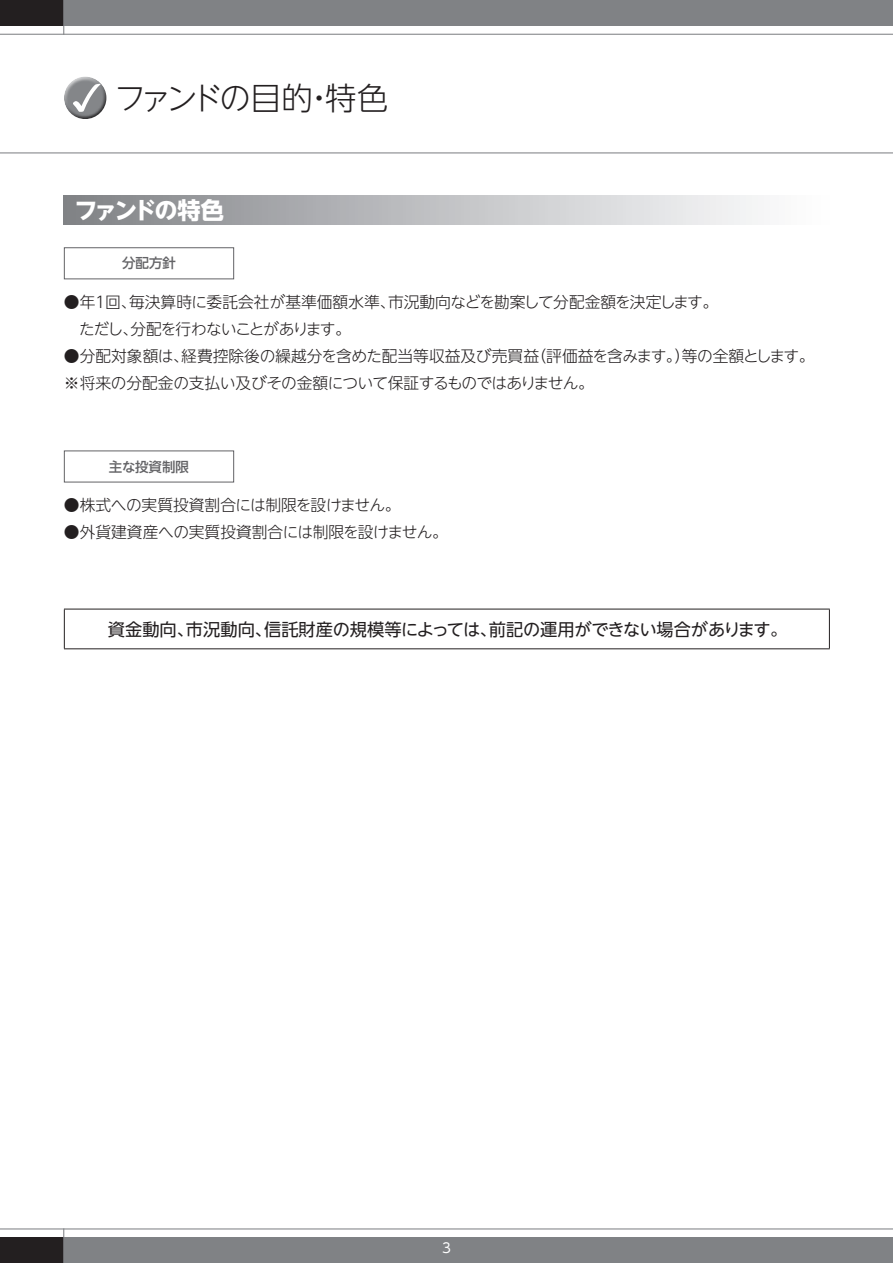
<style>
.page{position:relative;width:893px;height:1263px;background:#fff}
.page>*{position:absolute;margin:0;border:0;box-sizing:border-box;transform-origin:0 0}
.t1{font:300 31.5px "UD Shin Go NT Pro";letter-spacing:-.11em;color:#231f20}
.t2{font:700 23.25px "UD Shin Go NT Pro";letter-spacing:-.125em;color:#fff}
.t3{font:17.25px "UD Shin Go NT Pro";letter-spacing:-.015em;color:#231f20}
.t4{font:300 15.75px/27px "UD Shin Go NT Pro";letter-spacing:-.02em;color:#231f20}
.t5{font:300 15.75px/27px "UD Shin Go NT Pro";letter-spacing:-.04em;color:#231f20}
.t6{font:500 13.5px "UD Shin Go NT Pro";color:#636366}
.t7{font:13.5px "UD Shin Go NT Pro";color:#fff}
</style>
<div class="page">
<div style="left:64px;top:0;width:829px;height:26px;background:#808285"></div>
<div style="left:64px;top:1237px;width:829px;height:26px;background:#808285"></div>
<hr style="left:0;top:34px;width:893px;height:1px;background:#808285">
<hr style="left:0;top:152px;width:893px;height:1px;background:#808285">
<hr style="left:0;top:1228px;width:893px;height:1px;background:#808285">
<div style="left:0;top:0;width:64px;height:26px;background:#231f20"></div>
<div style="left:0;top:1237px;width:64px;height:26px;background:#231f20"></div>
<hr style="left:63px;top:0;width:1px;height:35px;background:#808285">
<hr style="left:63px;top:1228px;width:1px;height:35px;background:#808285">
<div style="left:64px;top:196px;width:765px;height:29px;background:linear-gradient(to right,#818387,#fff)"></div>
<div style="left:64px;top:247px;width:170px;height:32px;border:1px solid #636366"></div>
<hr style="left:64px;top:609px;width:766px;height:1px;background:#231f20">
<hr style="left:64px;top:609px;width:1px;height:39px;background:#231f20">
<hr style="left:829px;top:609px;width:1px;height:39px;background:#231f20">
<hr style="left:64px;top:648px;width:766px;height:1px;background:#231f20">
<div style="left:64px;top:76px;width:43px;height:34px;background:#fff;opacity:.75"></div>
<div style="left:64px;top:83px;width:44px;height:38px;background:#231f20;opacity:.75"></div>
<h1 class="t1" style="left:114px;top:72px;width:275px">ファンドの目的・特色</h1>
<h2 class="t2" style="left:74px;top:191px;width:151px">ファンドの特色</h2>
<p class="t6" style="left:122px;top:252px;width:55px">分配方針</p>
<p class="t5" style="left:79px;top:288px;width:641px;text-indent:-15px">●年１回、毎決算時に委託会社が基準価額水準、市況動向などを勘案して分配金額を決定します。ただし、分配を行わないことがあります。</p>
<p class="t4" style="left:64px;top:342px;width:752px">●分配対象額は、経費控除後の繰越分を含めた配当等収益及び売買益（評価益を含みます。）等の全額とします。※将来の分配金の支払い及びその金額について保証するものではありません。</p>
<p class="t6" style="left:109px;top:455px;width:82px">主な投資制限</p>
<p class="t4" style="left:64px;top:491px;width:338px">●株式への実質投資割合には制限を設けません。</p>
<p class="t4" style="left:64px;top:518px;width:386px">●外貨建資産への実質投資割合には制限を設けません。</p>
<p class="t3" style="left:108px;top:615px;width:681px">資金動向、市況動向、信託財産の規模等によっては、前記の運用ができない場合があります。</p>
<p class="t7" style="left:442px;top:1237px;width:10px">3</p>
</div>
